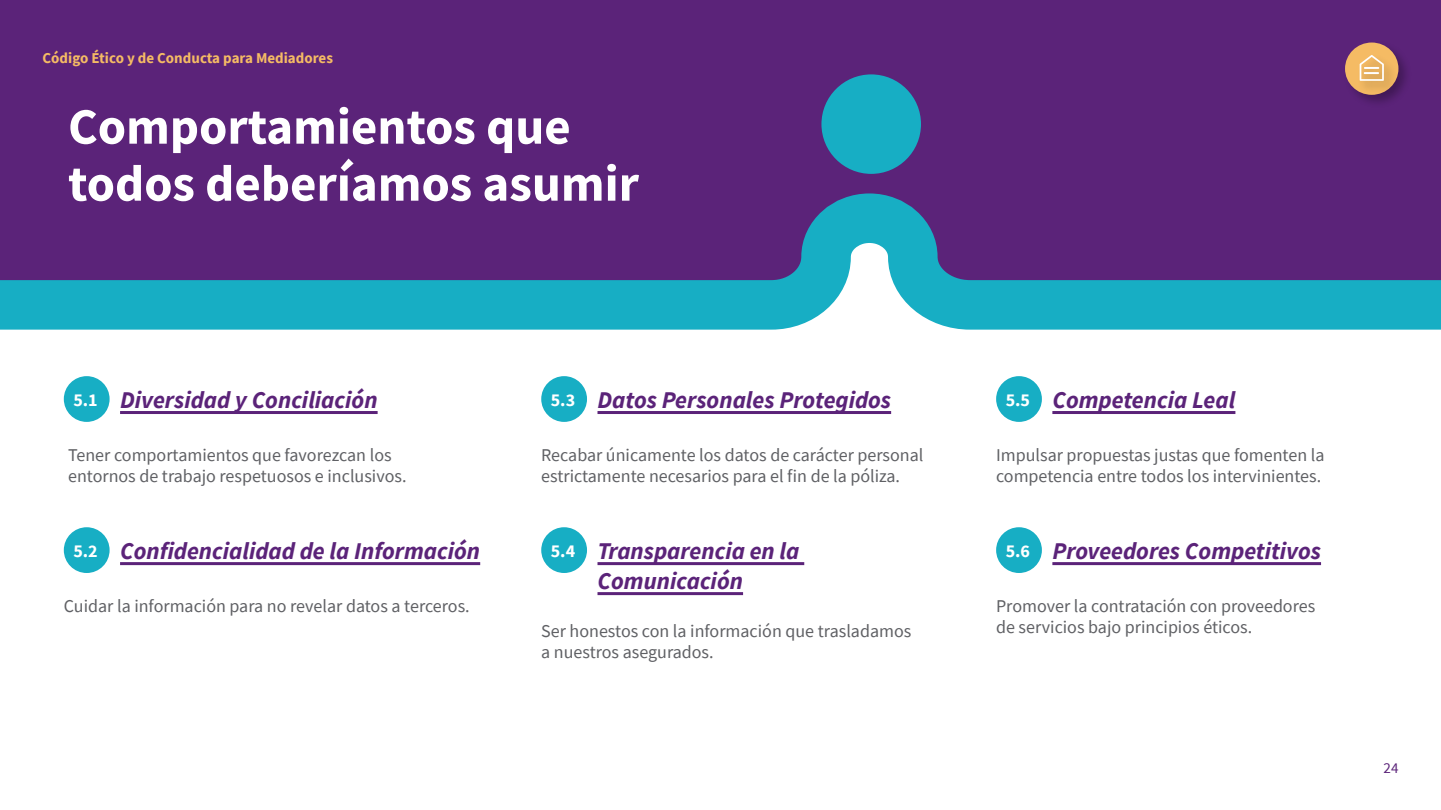
<style>
.page{position:relative;width:1441px;height:810px;background:#fff}
.page>*{position:absolute;margin:0;border:0;box-sizing:border-box;transform-origin:0 0}
.t1{font:700 51px/57px "Source Sans Pro";color:#fff}
.t2{font:italic 700 24px/30px "Source Sans Pro";color:#5b2379}
.t3{font:18px/21px "Source Sans Pro";color:#5f6064}
.t4{font:700 18px "Source Sans Pro";color:#fff}
.t5{font:700 15px "Source Sans Pro";color:#f5bb64}
.t6{font:15px "Source Sans Pro";color:#5b2379}
</style>
<div class="page">
<div style="left:0;top:0;width:1440px;height:169px;background:#5b2379"></div>
<svg style="left:0;top:169px;width:1440px;height:161px;background:#495695"></svg>
<div style="left:821px;top:74px;width:99px;height:100px;background:#17aec4;border-radius:50%"></div>
<div style="left:64px;top:376px;width:46px;height:46px;background:#17aec4;border-radius:50%"></div>
<div style="left:64px;top:527px;width:46px;height:46px;background:#17aec4;border-radius:50%"></div>
<hr style="left:120px;top:411px;width:257px;height:3px;background:#5b2379">
<hr style="left:120px;top:562px;width:360px;height:3px;background:#5b2379">
<div style="left:541px;top:376px;width:46px;height:46px;background:#17aec4;border-radius:50%"></div>
<hr style="left:597px;top:411px;width:294px;height:3px;background:#5b2379">
<div style="left:541px;top:527px;width:46px;height:46px;background:#17aec4;border-radius:50%"></div>
<hr style="left:597px;top:562px;width:207px;height:3px;background:#5b2379">
<hr style="left:597px;top:592px;width:146px;height:3px;background:#5b2379">
<div style="left:996px;top:376px;width:45px;height:46px;background:#17aec4;border-radius:50%"></div>
<hr style="left:1052px;top:411px;width:183px;height:3px;background:#5b2379">
<div style="left:996px;top:527px;width:45px;height:46px;background:#17aec4;border-radius:50%"></div>
<hr style="left:1052px;top:562px;width:268px;height:3px;background:#5b2379">
<div style="left:1342px;top:40px;width:69px;height:69px;background:#000;opacity:.27"></div>
<div style="left:1344px;top:43px;width:54px;height:52px;background:#f5bb64;border-radius:50%"></div>
<div style="left:1356px;top:53px;width:41px;height:42px;background:#000;opacity:.27"></div>
<svg style="left:1359px;top:55px;width:24px;height:26px"></svg>
<p class="t5" style="left:43px;top:50px;width:292px">Código Ético y de Conducta para Mediadores</p>
<h1 class="t1" style="left:68px;top:98px;width:572px">Comportamientos que todos deberíamos asumir</h1>
<p class="t4" style="left:73px;top:390px;width:26px">5.1</p>
<h2 class="t2" style="left:120px;top:385px;width:259px">Diversidad y Conciliación</h2>
<p class="t4" style="left:550px;top:390px;width:26px">5.3</p>
<h2 class="t2" style="left:597px;top:385px;width:295px">Datos Personales Protegidos</h2>
<p class="t4" style="left:1005px;top:390px;width:26px">5.5</p>
<h2 class="t2" style="left:1052px;top:385px;width:184px">Competencia Leal</h2>
<p class="t3" style="left:68px;top:445px;width:340px">Tener comportamientos que favorezcan los entornos de trabajo respetuosos e inclusivos.</p>
<p class="t3" style="left:541px;top:445px;width:383px">Recabar únicamente los datos de carácter personal estrictamente necesarios para el fin de la póliza.</p>
<p class="t3" style="left:996px;top:445px;width:330px">Impulsar propuestas justas que fomenten la competencia entre todos los intervinientes.</p>
<p class="t4" style="left:73px;top:541px;width:26px">5.2</p>
<h2 class="t2" style="left:120px;top:536px;width:361px">Confidencialidad de la Información</h2>
<p class="t4" style="left:550px;top:541px;width:26px">5.4</p>
<h2 class="t2" style="left:597px;top:536px;width:203px">Transparencia en la<br>Comunicación</h2>
<p class="t4" style="left:1005px;top:541px;width:26px">5.6</p>
<h2 class="t2" style="left:1052px;top:536px;width:270px">Proveedores Competitivos</h2>
<p class="t3" style="left:64px;top:596px;width:407px">Cuidar la información para no revelar datos a terceros.</p>
<p class="t3" style="left:541px;top:621px;width:371px">Ser honestos con la información que trasladamos a nuestros asegurados.</p>
<p class="t3" style="left:996px;top:596px;width:320px">Promover la contratación con proveedores de servicios bajo principios éticos.</p>
<p class="t6" style="left:1383px;top:760px;width:16px">24</p>
</div>
